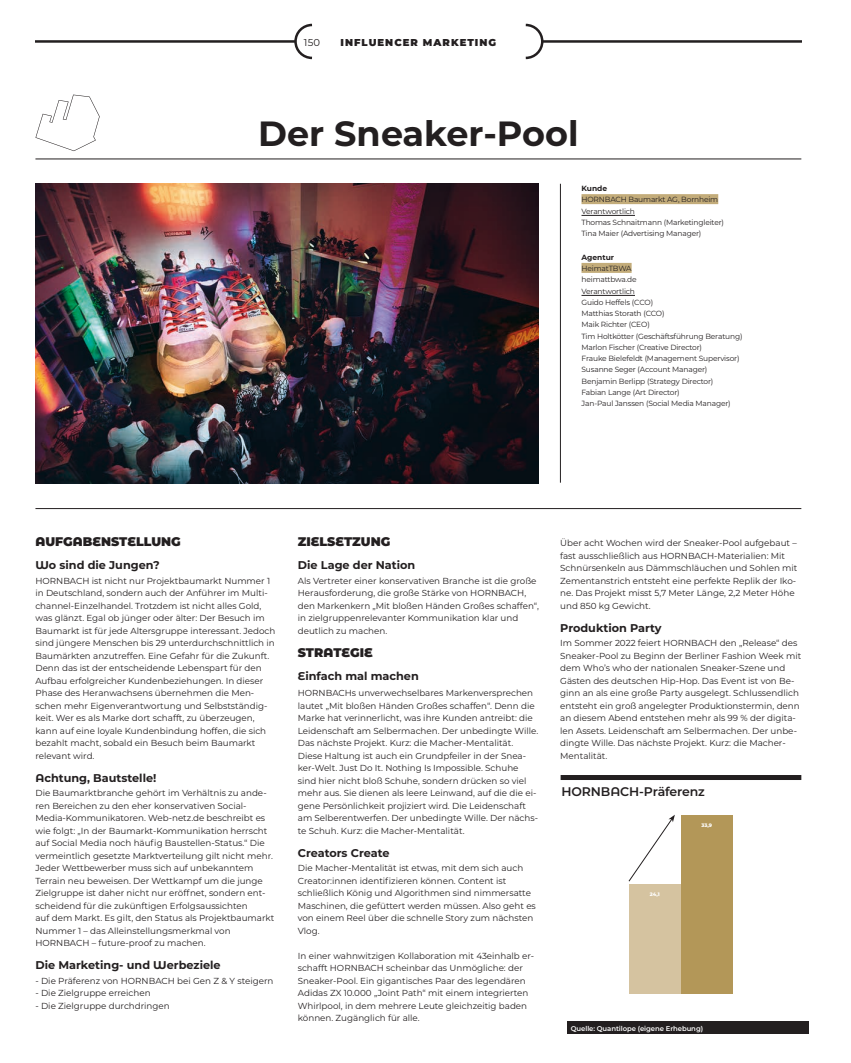
<style>
.page{position:relative;width:851px;height:1063px;background:#fff}
.page>*{position:absolute;margin:0;border:0;box-sizing:border-box;transform-origin:0 0}
.t1{font:700 35px "Montserrat";color:#231f20}
.t2{font:900 12.5px "Montserrat";color:#231f20}
.t3{font:600 12.5px "Montserrat";letter-spacing:-.01em;color:#231f20}
.t4{font:700 11.25px "Montserrat";color:#231f20}
.t5{font:900 10px "Montserrat";letter-spacing:.1em;color:#231f20}
.t6{font:10px "Montserrat";color:#231f20}
.t7{font:8.75px/12.5px "Montserrat";color:#231f20}
.t8{font:7.5px/11.2px "Montserrat";letter-spacing:-.02em;color:#231f20}
.t9{font:700 7.5px "Montserrat";color:#231f20}
.t10{font:600 6.88px "Montserrat";letter-spacing:-.01em;color:#fff}
.t11{font:800 5px "Montserrat";color:#fff}
.s1{font-family:"Montserrat Alternates"}
</style>
<div class="page">
<hr style="left:35px;top:40px;width:260px;height:3px;background:#231f20">
<svg style="left:293px;top:24px;width:20px;height:35px"></svg>
<hr style="left:542px;top:40px;width:259px;height:3px;background:#231f20">
<svg style="left:525px;top:24px;width:19px;height:35px"></svg>
<hr style="left:560px;top:184px;width:1px;height:299px;background:#231f20">
<hr style="left:35px;top:508px;width:766px;height:1px;background:#231f20">
<hr style="left:35px;top:159px;width:766px;height:1px;background:#231f20">
<div style="left:581px;top:194px;width:137px;height:10px;background:#c3ac7a"></div>
<hr style="left:581px;top:215px;width:54px;height:1px;background:#231f20">
<div style="left:581px;top:263px;width:50px;height:10px;background:#c3ac7a"></div>
<hr style="left:581px;top:295px;width:54px;height:1px;background:#231f20">
<img style="left:35px;top:184px;width:504px;height:300px">
<div style="left:680px;top:815px;width:52px;height:178px;background:#b39758"></div>
<div style="left:628px;top:884px;width:52px;height:109px;background:#d5c3a0"></div>
<svg style="left:628px;top:815px;width:46px;height:67px"></svg>
<div style="left:560px;top:775px;width:241px;height:5px;background:#231f20"></div>
<div style="left:567px;top:1021px;width:241px;height:13px;background:#231f20"></div>
<svg style="left:35px;top:95px;width:65px;height:56px"></svg>
<p class="t6" style="left:304px;top:36px;width:18px">150</p>
<p class="t5" style="left:340px;top:35px;width:157px">INFLUENCER MARKETING</p>
<h1 class="t1" style="left:258px;top:109px;width:322px">Der Sneaker-Pool</h1>
<p class="t9" style="left:581px;top:183px;width:27px">Kunde</p>
<p class="t8" style="left:581px;top:194px;width:144px">HORNBACH Baumarkt AG, Bornheim<br>Verantwortlich<br>Thomas Schnaitmann (Marketingleiter)<br>Tina Maier (Advertising Manager)</p>
<p class="t9" style="left:581px;top:252px;width:34px">Agentur</p>
<p class="t8" style="left:581px;top:262px;width:162px">HeimatTBWA<br>heimattbwa.de<br>Verantwortlich<br>Guido Heffels (CCO)<br>Matthias Storath (CCO)<br>Maik Richter (CEO)<br>Tim Holtkötter (Geschäftsführung Beratung)<br>Marlon Fischer (Creative Director)<br>Frauke Bielefeldt (Management Supervisor)<br>Susanne Seger (Account Manager)<br>Benjamin Berlipp (Strategy Director)<br>Fabian Lange (Art Director)<br>Jan-Paul Janssen (Social Media Manager)</p>
<h2 class="t2" style="left:35px;top:532px;width:147px"><span class="s1">A</span>UFG<span class="s1">A</span>B<span class="s1">E</span>NST<span class="s1">E</span>LLUNG</h2>
<p class="t4" style="left:35px;top:557px;width:126px"><span class="s1">W</span>o sind die Jungen?</p>
<p class="t7" style="left:35px;top:574px;width:241px">HORNBACH ist nicht nur Projektbaumarkt Nummer 1 in Deutschland, sondern auch der Anführer im Multi&shy;channel-Einzelhandel. Trotzdem ist nicht alles Gold, was glänzt. Egal ob jünger oder älter: Der Besuch im Baumarkt ist für jede Altersgruppe interessant. Jedoch sind jüngere Menschen bis 29 unterdurchschnittlich in Baumärkten anzutreffen. Eine Gefahr für die Zukunft.<br>Denn das ist der entscheidende Lebenspart für den Aufbau erfolgreicher Kundenbeziehungen. In dieser Phase des Heranwachsens übernehmen die Men&shy;schen mehr Eigenverantwortung und Selbstständig&shy;keit. Wer es als Marke dort schafft, zu überzeugen, kann auf eine loyale Kundenbindung hoffen, die sich bezahlt macht, sobald ein Besuch beim Baumarkt relevant wird.</p>
<p class="t4" style="left:35px;top:770px;width:122px"><span class="s1">A</span>chtung, Bautstelle!</p>
<p class="t7" style="left:35px;top:787px;width:240px">Die Baumarktbranche gehört im Verhältnis zu ande&shy;ren Bereichen zu den eher konservativen Social-Media-Kommunikatoren. Web-netz.de beschreibt es wie folgt: „In der Baumarkt-Kommunikation herrscht auf Social Media noch häufig Baustellen-Status.“ Die vermeintlich gesetzte Marktverteilung gilt nicht mehr.<br>Jeder Wettbewerber muss sich auf unbekanntem Terrain neu beweisen. Der Wettkampf um die junge Zielgruppe ist daher nicht nur eröffnet, sondern ent&shy;scheidend für die zukünftigen Erfolgsaussichten<br>auf dem Markt. Es gilt, den Status als Projektbaumarkt Nummer 1 – das Alleinstellungsmerkmal von HORNBACH – future-proof zu machen.</p>
<p class="t4" style="left:35px;top:957px;width:187px">Die Marketing- und <span class="s1">W</span>erbeziele</p>
<p class="t7" style="left:35px;top:974px;width:239px">- Die Präferenz von HORNBACH bei Gen Z &amp; Y steigern</p>
<p class="t7" style="left:35px;top:987px;width:117px">- Die Zielgruppe erreichen</p>
<p class="t7" style="left:35px;top:999px;width:136px">- Die Zielgruppe durchdringen</p>
<h2 class="t2" style="left:298px;top:532px;width:94px">ZI<span class="s1">E</span>LS<span class="s1">E</span>TZUNG</h2>
<p class="t4" style="left:298px;top:557px;width:119px">Die Lage der Nation</p>
<p class="t7" style="left:298px;top:574px;width:242px">Als Vertreter einer konservativen Branche ist die große Herausforderung, die große Stärke von HORNBACH, den Markenkern „Mit bloßen Händen Großes schaffen“, in zielgruppenrelevanter Kommunikation klar und deutlich zu machen.</p>
<h2 class="t2" style="left:298px;top:643px;width:77px">STR<span class="s1">A</span>T<span class="s1">E</span>GI<span class="s1">E</span></h2>
<p class="t4" style="left:298px;top:668px;width:122px"><span class="s1">E</span>infach mal machen</p>
<p class="t7" style="left:298px;top:687px;width:242px">HORNBACHs unverwechselbares Markenversprechen lautet „Mit bloßen Händen Großes schaffen“. Denn die Marke hat verinnerlicht, was ihre Kunden antreibt: die Leidenschaft am Selbermachen. Der unbedingte Wille.<br>Das nächste Projekt. Kurz: die Macher-Mentalität.<br>Diese Haltung ist auch ein Grundpfeiler in der Snea&shy;ker-Welt. Just Do It. Nothing Is Impossible. Schuhe sind hier nicht bloß Schuhe, sondern drücken so viel mehr aus. Sie dienen als leere Leinwand, auf die die ei&shy;gene Persönlichkeit projiziert wird. Die Leidenschaft am Selberentwerfen. Der unbedingte Wille. Der nächs&shy;te Schuh. Kurz: die Macher-Mentalität.</p>
<p class="t4" style="left:298px;top:845px;width:93px">Creators Create</p>
<p class="t7" style="left:298px;top:862px;width:239px">Die Macher-Mentalität ist etwas, mit dem sich auch Creator:innen identifizieren können. Content ist schließlich König und Algorithmen sind nimmersatte Maschinen, die gefüttert werden müssen. Also geht es von einem Reel über die schnelle Story zum nächsten Vlog.</p>
<p class="t7" style="left:298px;top:949px;width:238px">In einer wahnwitzigen Kollaboration mit 43einhalb er&shy;schafft HORNBACH scheinbar das Unmögliche: der Sneaker-Pool. Ein gigantisches Paar des legendären Adidas ZX 10.000 „Joint Path“ mit einem integrierten Whirlpool, in dem mehrere Leute gleichzeitig baden können. Zugänglich für alle.</p>
<p class="t7" style="left:560px;top:537px;width:239px">Über acht Wochen wird der Sneaker-Pool aufgebaut – fast ausschließlich aus HORNBACH-Materialien: Mit Schnürsenkeln aus Dämmschläuchen und Sohlen mit Zementanstrich entsteht eine perfekte Replik der Iko&shy;ne. Das Projekt misst 5,7 Meter Länge, 2,2 Meter Höhe und 850 kg Gewicht.</p>
<p class="t4" style="left:560px;top:620px;width:103px">Produktion Party</p>
<p class="t7" style="left:560px;top:637px;width:242px">Im Sommer 2022 feiert HORNBACH den „Release“ des Sneaker-Pool zu Beginn der Berliner Fashion Week mit dem Who’s who der nationalen Sneaker-Szene und Gästen des deutschen Hip-Hop. Das Event ist von Be&shy;ginn an als eine große Party ausgelegt. Schlussendlich entsteht ein groß angelegter Produktionstermin, denn an diesem Abend entstehen mehr als 99 % der digita&shy;len Assets. Leidenschaft am Selbermachen. Der unbe&shy;dingte Wille. Das nächste Projekt. Kurz: die Macher-Mentalität.</p>
<h2 class="t3" style="left:561px;top:782px;width:145px">HORNB<span class="s1">A</span>CH-Präferenz</h2>
<p class="t11" style="left:649px;top:891px;width:11px">24,1</p>
<p class="t11" style="left:701px;top:821px;width:12px">33,9</p>
<p class="t10" style="left:570px;top:1024px;width:134px">Quelle: Quantilope (eigene Erhebung)</p>
</div>
